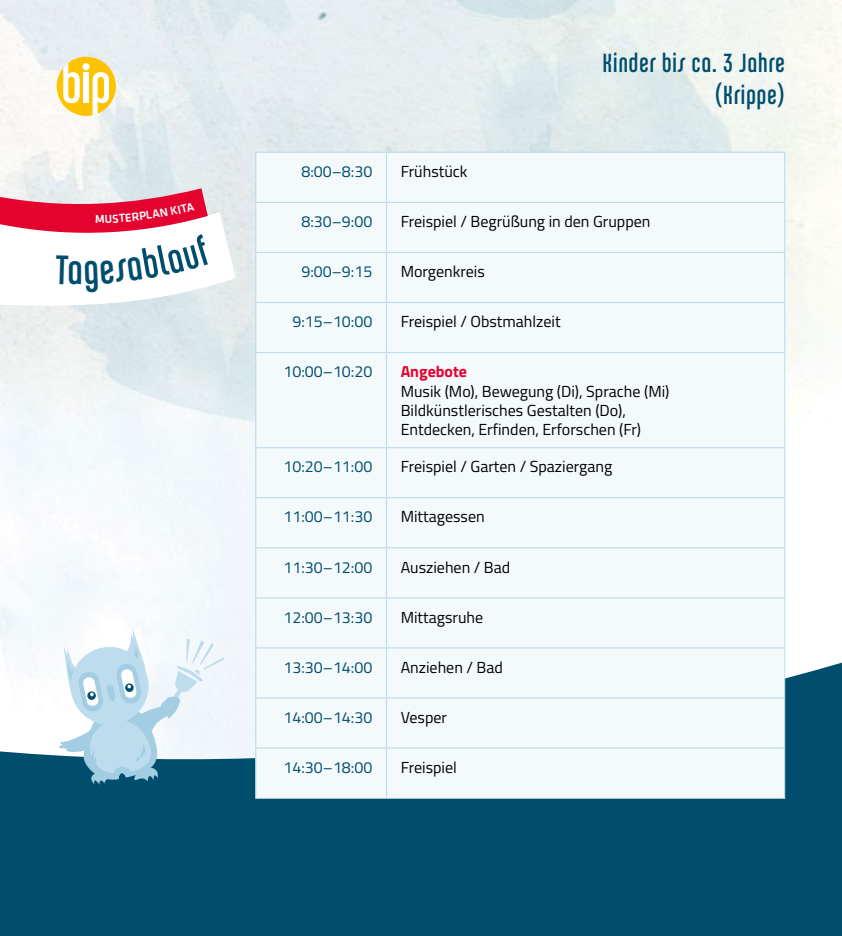
<style>
.page{position:relative;width:842px;height:936px;background:#fff}
.page>*{position:absolute;margin:0;border:0;box-sizing:border-box;transform-origin:0 0}
.t1{font:44px "Chalet Comprime Cologne Seventy";color:#004e6e}
.t2{font:28px/32px "Chalet Comprime Cologne Seventy";letter-spacing:.04em;color:#004e6e;text-align:right}
.t3{font:16px/19.2px "Titillium";color:#000}
.t4{font:16px "Titillium";color:#004e6e}
.t5{font:700 16px "Titillium";color:#e4032e}
</style>
<div class="page">
<img style="left:0;top:0;width:842px;height:647px">
<svg style="left:0;top:647px;width:842px;height:288px;background:#145b79"></svg>
<div style="left:57px;top:57px;width:59px;height:59px;background:#fdc300;border-radius:50%"></div>
<svg style="left:63px;top:63px;width:17px;height:40px"></svg>
<div style="left:83px;top:73px;width:6px;height:30px;background:#fff"></div>
<svg style="left:93px;top:72px;width:16px;height:43px"></svg>
<div style="left:82px;top:63px;width:8px;height:7px;background:#fff;border-radius:50%"></div>
<svg style="left:57px;top:626px;width:167px;height:158px"></svg>
<div style="left:256px;top:153px;width:528px;height:644px;background:#f4f9fb"></div>
<hr style="left:784px;top:353px;width:1px;height:94px;background:#bddced">
<hr style="left:784px;top:598px;width:1px;height:50px;background:#bddced">
<hr style="left:784px;top:648px;width:1px;height:50px;background:#bddced">
<hr style="left:784px;top:698px;width:1px;height:50px;background:#bddced">
<hr style="left:784px;top:748px;width:1px;height:49px;background:#bddced">
<hr style="left:255px;top:153px;width:1px;height:49px;background:#bddced">
<hr style="left:386px;top:153px;width:1px;height:49px;background:#bddced">
<hr style="left:256px;top:202px;width:130px;height:1px;background:#bddced">
<hr style="left:386px;top:202px;width:398px;height:1px;background:#bddced">
<hr style="left:784px;top:153px;width:1px;height:49px;background:#bddced">
<hr style="left:255px;top:202px;width:1px;height:50px;background:#bddced">
<hr style="left:386px;top:203px;width:1px;height:49px;background:#bddced">
<hr style="left:256px;top:252px;width:130px;height:1px;background:#bddced">
<hr style="left:386px;top:252px;width:398px;height:1px;background:#bddced">
<hr style="left:784px;top:202px;width:1px;height:50px;background:#bddced">
<hr style="left:255px;top:252px;width:1px;height:50px;background:#bddced">
<hr style="left:386px;top:253px;width:1px;height:49px;background:#bddced">
<hr style="left:256px;top:302px;width:130px;height:1px;background:#bddced">
<hr style="left:386px;top:302px;width:398px;height:1px;background:#bddced">
<hr style="left:784px;top:252px;width:1px;height:50px;background:#bddced">
<hr style="left:255px;top:302px;width:1px;height:50px;background:#bddced">
<hr style="left:386px;top:303px;width:1px;height:49px;background:#bddced">
<hr style="left:256px;top:352px;width:130px;height:1px;background:#bddced">
<hr style="left:386px;top:352px;width:399px;height:1px;background:#bddced">
<hr style="left:784px;top:302px;width:1px;height:50px;background:#bddced">
<hr style="left:255px;top:352px;width:1px;height:95px;background:#bddced">
<hr style="left:386px;top:353px;width:1px;height:94px;background:#bddced">
<hr style="left:256px;top:447px;width:130px;height:1px;background:#bddced">
<hr style="left:386px;top:447px;width:399px;height:1px;background:#bddced">
<hr style="left:255px;top:447px;width:1px;height:50px;background:#bddced">
<hr style="left:386px;top:448px;width:1px;height:49px;background:#bddced">
<hr style="left:256px;top:497px;width:130px;height:1px;background:#bddced">
<hr style="left:386px;top:497px;width:398px;height:1px;background:#bddced">
<hr style="left:784px;top:448px;width:1px;height:49px;background:#bddced">
<hr style="left:255px;top:497px;width:1px;height:50px;background:#bddced">
<hr style="left:386px;top:498px;width:1px;height:49px;background:#bddced">
<hr style="left:256px;top:547px;width:130px;height:1px;background:#bddced">
<hr style="left:386px;top:547px;width:398px;height:1px;background:#bddced">
<hr style="left:784px;top:497px;width:1px;height:50px;background:#bddced">
<hr style="left:255px;top:547px;width:1px;height:50px;background:#bddced">
<hr style="left:386px;top:548px;width:1px;height:49px;background:#bddced">
<hr style="left:256px;top:597px;width:130px;height:1px;background:#bddced">
<hr style="left:386px;top:597px;width:399px;height:1px;background:#bddced">
<hr style="left:784px;top:547px;width:1px;height:50px;background:#bddced">
<hr style="left:255px;top:597px;width:1px;height:51px;background:#bddced">
<hr style="left:386px;top:598px;width:1px;height:49px;background:#bddced">
<hr style="left:256px;top:647px;width:130px;height:1px;background:#bddced">
<hr style="left:386px;top:647px;width:398px;height:1px;background:#bddced">
<hr style="left:255px;top:648px;width:1px;height:50px;background:#bddced">
<hr style="left:255px;top:698px;width:1px;height:50px;background:#bddced">
<hr style="left:255px;top:748px;width:1px;height:49px;background:#bddced">
<hr style="left:386px;top:648px;width:1px;height:49px;background:#bddced">
<hr style="left:386px;top:698px;width:1px;height:49px;background:#bddced">
<hr style="left:386px;top:748px;width:1px;height:49px;background:#bddced">
<hr style="left:256px;top:697px;width:130px;height:1px;background:#bddced">
<hr style="left:256px;top:747px;width:130px;height:1px;background:#bddced">
<hr style="left:386px;top:697px;width:398px;height:1px;background:#bddced">
<hr style="left:386px;top:747px;width:398px;height:1px;background:#bddced">
<hr style="left:255px;top:152px;width:131px;height:1px;background:#bddced">
<hr style="left:386px;top:152px;width:399px;height:1px;background:#bddced">
<hr style="left:255px;top:797px;width:131px;height:1px;background:#e9f4f7">
<hr style="left:386px;top:797px;width:399px;height:1px;background:#e9f4f7">
<svg style="left:0;top:188px;width:236px;height:117px"></svg>
<h1 class="t1" style="left:68px;top:245px;width:16px">a</h1>
<h2 class="t2" style="left:602px;top:46px;width:184px">Kinder bis ca. 3 Jahre (Krippe)</h2>
<p class="t4" style="left:301px;top:160px;width:72px">8:00–8:30</p>
<p class="t3" style="left:401px;top:161px;width:68px">Frühstück</p>
<p class="t4" style="left:301px;top:210px;width:72px">8:30–9:00</p>
<p class="t3" style="left:401px;top:211px;width:251px">Freispiel / Begrüßung in den Gruppen</p>
<p class="t4" style="left:301px;top:260px;width:72px">9:00–9:15</p>
<p class="t3" style="left:401px;top:261px;width:86px">Morgenkreis</p>
<p class="t4" style="left:293px;top:310px;width:81px">9:15–10:00</p>
<p class="t3" style="left:401px;top:311px;width:161px">Freispiel / Obstmahlzeit</p>
<p class="t4" style="left:284px;top:360px;width:90px">10:00–10:20</p>
<p class="t5" style="left:401px;top:359px;width:68px">Angebote</p>
<p class="t3" style="left:401px;top:380px;width:270px">Musik (Mo), Bewegung (Di), Sprache (Mi)<br>Bildkünstlerisches Gestalten (Do),<br>Entdecken, Erfinden, Erforschen (Fr)</p>
<p class="t4" style="left:284px;top:455px;width:90px">10:20–11:00</p>
<p class="t3" style="left:401px;top:456px;width:213px">Freispiel / Garten / Spaziergang</p>
<p class="t4" style="left:284px;top:505px;width:90px">11:00–11:30</p>
<p class="t3" style="left:401px;top:506px;width:86px">Mittagessen</p>
<p class="t4" style="left:284px;top:555px;width:90px">11:30–12:00</p>
<p class="t3" style="left:401px;top:556px;width:111px">Ausziehen / Bad</p>
<p class="t4" style="left:284px;top:605px;width:90px">12:00–13:30</p>
<p class="t3" style="left:401px;top:606px;width:84px">Mittagsruhe</p>
<p class="t4" style="left:284px;top:655px;width:90px">13:30–14:00</p>
<p class="t3" style="left:401px;top:656px;width:104px">Anziehen / Bad</p>
<p class="t4" style="left:284px;top:705px;width:90px">14:00–14:30</p>
<p class="t3" style="left:401px;top:706px;width:48px">Vesper</p>
<p class="t4" style="left:284px;top:755px;width:90px">14:30–18:00</p>
<p class="t3" style="left:401px;top:756px;width:58px">Freispiel</p>
</div>
